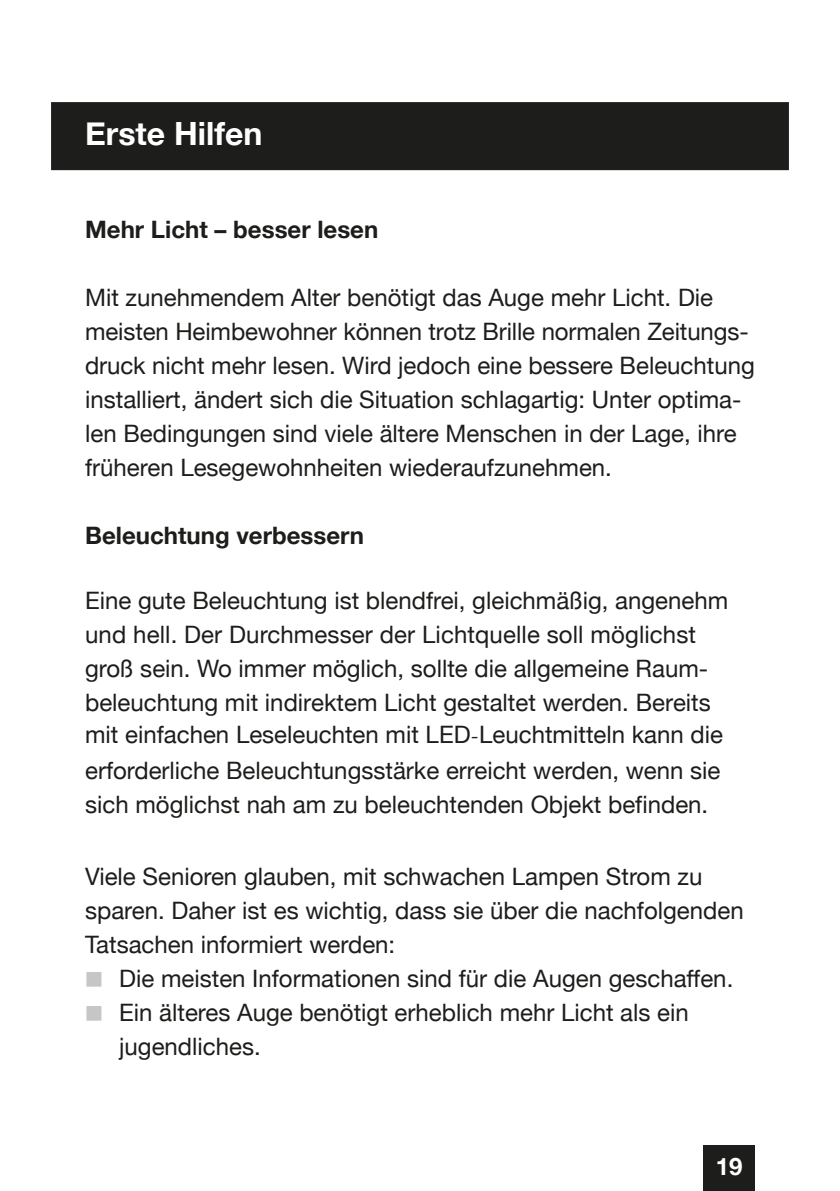
<style>
.page{position:relative;width:840px;height:1191px;background:#fff}
.page>*{position:absolute;margin:0;border:0;box-sizing:border-box;transform-origin:0 0}
.t1{font:700 32px "Helvetica Neue";color:#fff}
.t2{font:24px/34px "Helvetica Neue";color:#1d1d1b}
.t3{font:700 24px "Helvetica Neue";color:#1d1d1b}
.t4{font:700 24px "Helvetica Neue";color:#fff}
.s1{font-family:"Minion Pro"}
.s2{color:#c6c6c6}
</style>
<div class="page">
<div style="left:703px;top:1145px;width:51px;height:46px;background:#1d1d1b"></div>
<div style="left:51px;top:102px;width:737px;height:68px;background:#1d1d1b"></div>
<h2 class="t1" style="left:85px;top:109px;width:179px">Erste Hilfen</h2>
<h3 class="t3" style="left:85px;top:211px;width:294px">Mehr Licht – besser lesen</h3>
<p class="t2" style="left:85px;top:282px;width:671px">Mit zunehmendem Alter benötigt das Auge mehr Licht. Die meisten Heimbewohner können trotz Brille normalen Zeitungs&shy;druck nicht mehr lesen. Wird jedoch eine bessere Beleuchtung installiert, ändert sich die Situation schlagartig: Unter optima&shy;len Bedingungen sind viele ältere Menschen in der Lage, ihre früheren Lesegewohnheiten wiederaufzunehmen.</p>
<h3 class="t3" style="left:85px;top:517px;width:280px">Beleuchtung verbessern</h3>
<p class="t2" style="left:85px;top:584px;width:644px">Eine gute Beleuchtung ist blendfrei, gleichmäßig, angenehm und hell. Der Durchmesser der Lichtquelle soll möglichst groß sein. Wo immer möglich, sollte die allgemeine Raum&shy;beleuchtung mit indirektem Licht gestaltet werden. Bereits mit einfachen Leseleuchten mit LED<span class="s1">-</span>Leuchtmitteln kann die</p>
<p class="t2" style="left:85px;top:754px;width:636px">erforderliche Beleuchtungsstärke erreicht werden, wenn sie sich möglichst nah am zu beleuchtenden Objekt befinden.</p>
<p class="t2" style="left:85px;top:860px;width:659px">Viele Senioren glauben, mit schwachen Lampen Strom zu sparen. Daher ist es wichtig, dass sie über die nachfolgenden<br>Tatsachen informiert werden:</p>
<p class="t2" style="left:85px;top:962px;width:649px"><span class="s2">█</span> Die meisten Informationen sind für die Augen geschaffen.</p>
<p class="t2" style="left:119px;top:996px;width:571px;text-indent:-34px"><span class="s2">█</span> Ein älteres Auge benötigt erheblich mehr Licht als ein jugendliches.</p>
<p class="t4" style="left:715px;top:1147px;width:28px">19</p>
</div>
